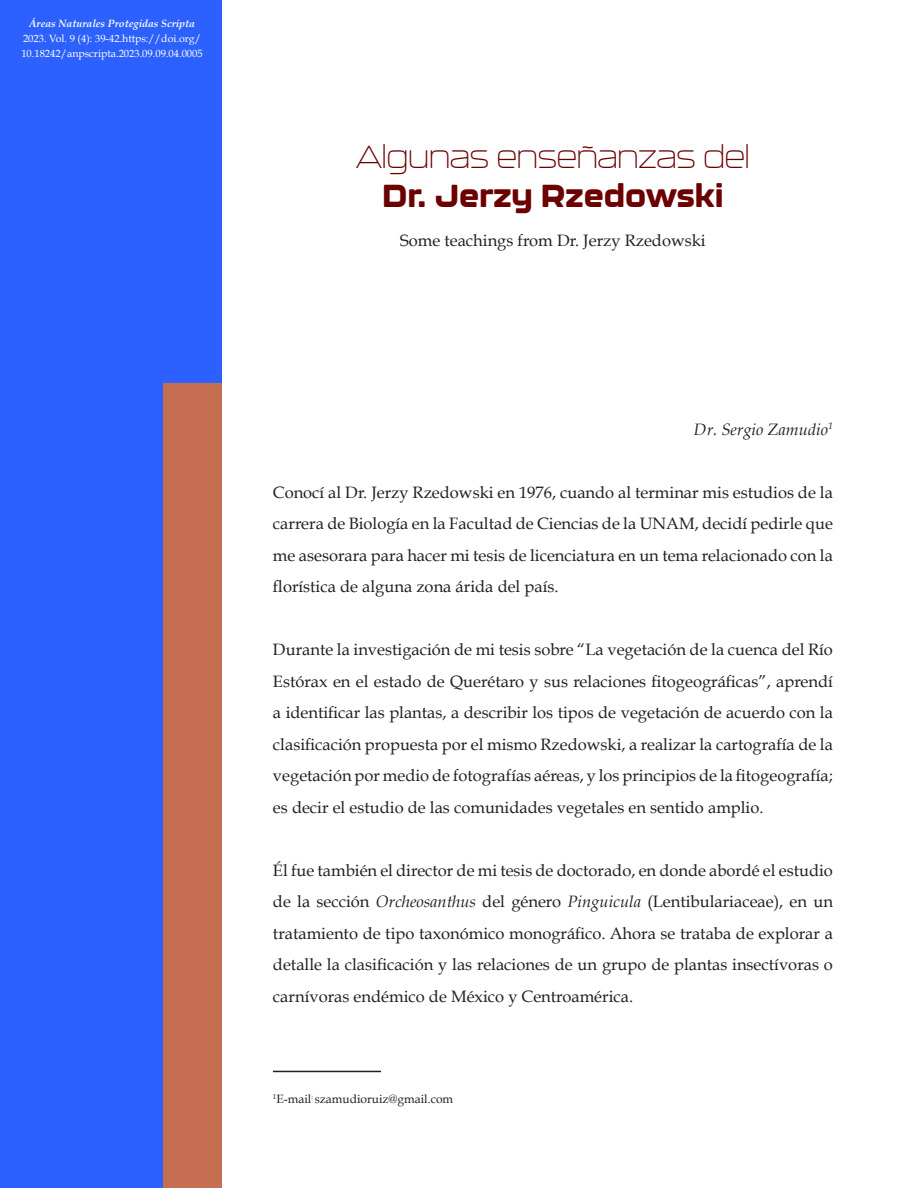
<style>
.page{position:relative;width:918px;height:1188px;background:#fff}
.page>*{position:absolute;margin:0;border:0;box-sizing:border-box;transform-origin:0 0}
.t1{font:100 31.5px "Kallisto";color:#6c0101}
.t2{font:800 31.5px "Kallisto";color:#6c0101}
.t3{font:16.5px/31.5px "Book Antiqua";color:#231f20;text-align:justify}
.t4{font:italic 16.5px "Book Antiqua";color:#231f20}
.t5{font:12px "Book Antiqua";color:#231f20}
.t6{font:10.5px "Book Antiqua";color:#fff}
.t7{font:italic 700 10.5px "Book Antiqua";color:#fff}
.s1{font-style:italic}
</style>
<div class="page">
<div style="left:0;top:0;width:222px;height:1188px;background:#2c61ff"></div>
<div style="left:164px;top:384px;width:58px;height:804px;background:#c66e52"></div>
<hr style="left:273px;top:1071px;width:108px;height:1px;background:#231f20">
<p class="t7" style="left:29px;top:17px;width:167px">Áreas Naturales Protegidas Scripta</p>
<p class="t6" style="left:23px;top:32px;width:179px">2023. Vol. 9 (4): 39-42.https://doi.org/</p>
<p class="t6" style="left:21px;top:47px;width:183px">10.18242/anpscripta.2023.09.09.04.0005</p>
<p class="t1" style="left:356px;top:138px;width:395px">Algunas enseñanzas del</p>
<p class="t2" style="left:382px;top:176px;width:343px">Dr. Jerzy Rzedowski</p>
<p class="t3" style="left:400px;top:224px;width:307px">Some teachings from Dr. Jerzy Rzedowski</p>
<p class="t4" style="left:694px;top:419px;width:141px">Dr. Sergio Zamudio<sup>1</sup></p>
<p class="t3" style="left:273px;top:476px;width:561px">Conocí al Dr. Jerzy Rzedowski en 1976, cuando al terminar mis estudios de la carrera de Biología en la Facultad de Ciencias de la UNAM, decidí pedirle que me asesorara para hacer mi tesis de licenciatura en un tema relacionado con la florística de alguna zona árida del país.</p>
<p class="t3" style="left:273px;top:634px;width:561px">Durante la investigación de mi tesis sobre “La vegetación de la cuenca del Río Estórax en el estado de Querétaro y sus relaciones fitogeográficas”, aprendí a identificar las plantas, a describir los tipos de vegetación de acuerdo con la clasificación propuesta por el mismo Rzedowski, a realizar la cartografía de la vegetación por medio de fotografías aéreas, y los principios de la fitogeografía; es decir el estudio de las comunidades vegetales en sentido amplio.</p>
<p class="t3" style="left:273px;top:854px;width:561px">Él fue también el director de mi tesis de doctorado, en donde abordé el estudio de la sección <span class="s1">Orcheosanthus</span> del género <span class="s1">Pinguicula</span> (Lentibulariaceae), en un tratamiento de tipo taxonómico monográfico. Ahora se trataba de explorar a detalle la clasificación y las relaciones de un grupo de plantas insectívoras o carnívoras endémico de México y Centroamérica.</p>
<p class="t5" style="left:273px;top:1091px;width:182px"><sup>1</sup>E-mail<sup>:</sup> szamudioruiz@gmail.com</p>
</div>
